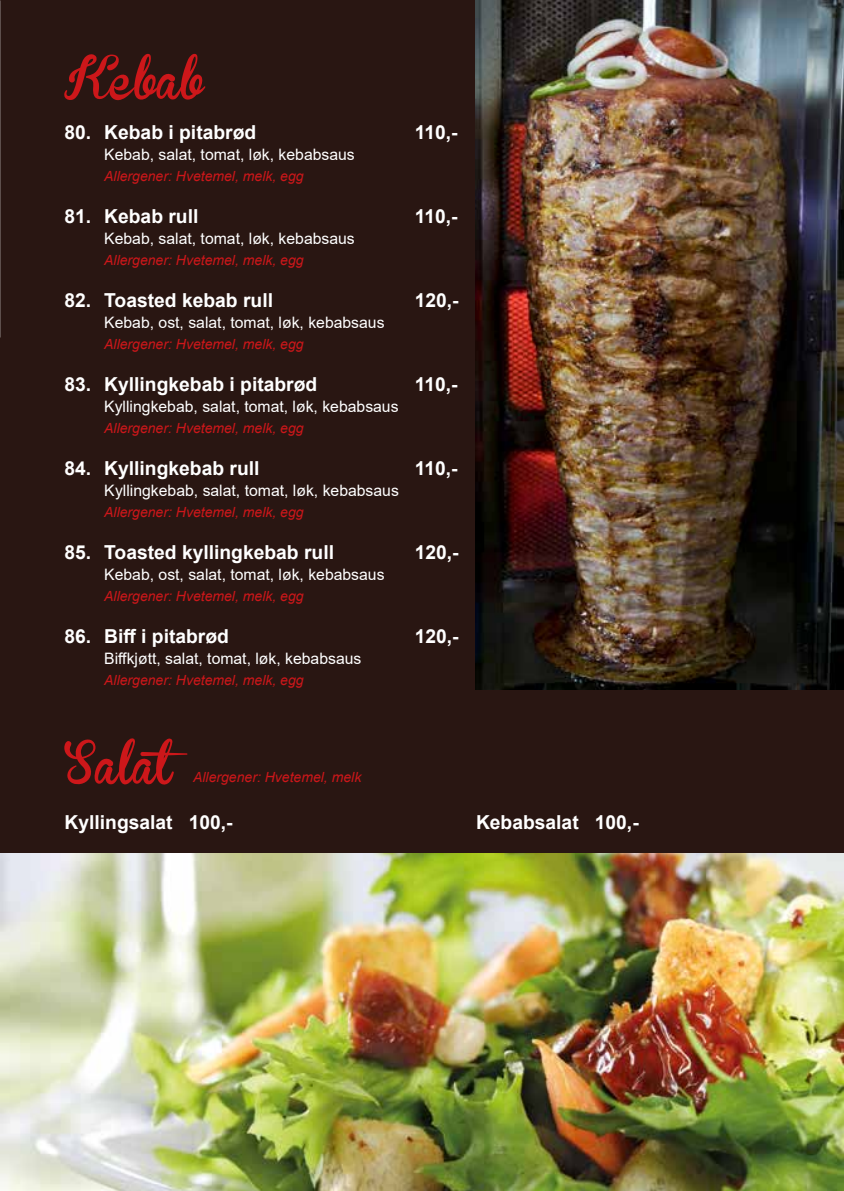
<style>
.page{position:relative;width:844px;height:1191px;background:#fff}
.page>*{position:absolute;margin:0;border:0;box-sizing:border-box;transform-origin:0 0}
.t1{font:63px "Brannboll Fet Num";color:#cd171a}
.t2{font:700 19.25px "Arial";color:#fff}
.t3{font:15.75px "Arial";color:#fff}
.t4{font:italic 14px "Arial";color:#cd171a}
</style>
<div class="page">
<div style="left:0;top:0;width:843px;height:1191px;background:#291612"></div>
<img style="left:476px;top:0;width:367px;height:690px">
<img style="left:0;top:0;width:1px;height:337px">
<img style="left:0;top:853px;width:843px;height:338px">
<h1 class="t1" style="left:64px;top:38px;width:141px">Kebab</h1>
<p class="t2" style="left:64px;top:119px;width:193px">80. Kebab i pitabrød</p>
<p class="t2" style="left:414px;top:119px;width:44px">110,-</p>
<p class="t3" style="left:104px;top:143px;width:252px">Kebab, salat, tomat, løk, kebabsaus</p>
<p class="t4" style="left:104px;top:167px;width:201px">Allergener: Hvetemel, melk, egg</p>
<p class="t2" style="left:64px;top:203px;width:135px">81. Kebab rull</p>
<p class="t2" style="left:414px;top:203px;width:44px">110,-</p>
<p class="t3" style="left:104px;top:227px;width:252px">Kebab, salat, tomat, løk, kebabsaus</p>
<p class="t4" style="left:104px;top:251px;width:201px">Allergener: Hvetemel, melk, egg</p>
<p class="t2" style="left:64px;top:287px;width:210px">82. Toasted kebab rull</p>
<p class="t2" style="left:414px;top:287px;width:45px">120,-</p>
<p class="t3" style="left:104px;top:311px;width:282px">Kebab, ost, salat, tomat, løk, kebabsaus</p>
<p class="t4" style="left:104px;top:335px;width:201px">Allergener: Hvetemel, melk, egg</p>
<p class="t2" style="left:64px;top:371px;width:254px">83. Kyllingkebab i pitabrød</p>
<p class="t2" style="left:414px;top:371px;width:44px">110,-</p>
<p class="t3" style="left:104px;top:395px;width:296px">Kyllingkebab, salat, tomat, løk, kebabsaus</p>
<p class="t4" style="left:104px;top:419px;width:201px">Allergener: Hvetemel, melk, egg</p>
<p class="t2" style="left:64px;top:455px;width:196px">84. Kyllingkebab rull</p>
<p class="t2" style="left:414px;top:455px;width:44px">110,-</p>
<p class="t3" style="left:104px;top:479px;width:296px">Kyllingkebab, salat, tomat, løk, kebabsaus</p>
<p class="t4" style="left:104px;top:503px;width:201px">Allergener: Hvetemel, melk, egg</p>
<p class="t2" style="left:64px;top:539px;width:271px">85. Toasted kyllingkebab rull</p>
<p class="t2" style="left:414px;top:539px;width:45px">120,-</p>
<p class="t3" style="left:104px;top:563px;width:282px">Kebab, ost, salat, tomat, løk, kebabsaus</p>
<p class="t4" style="left:104px;top:587px;width:201px">Allergener: Hvetemel, melk, egg</p>
<p class="t2" style="left:64px;top:623px;width:166px">86. Biff i pitabrød</p>
<p class="t2" style="left:414px;top:623px;width:45px">120,-</p>
<p class="t3" style="left:104px;top:647px;width:258px">Biffkjøtt, salat, tomat, løk, kebabsaus</p>
<p class="t4" style="left:104px;top:671px;width:201px">Allergener: Hvetemel, melk, egg</p>
<h1 class="t1" style="left:64px;top:723px;width:142px">Salat</h1>
<p class="t4" style="left:193px;top:767px;width:170px">Allergener: Hvetemel, melk</p>
<p class="t2" style="left:64px;top:808px;width:169px">Kyllingsalat 100,-</p>
<p class="t2" style="left:476px;top:808px;width:164px">Kebabsalat 100,-</p>
</div>
